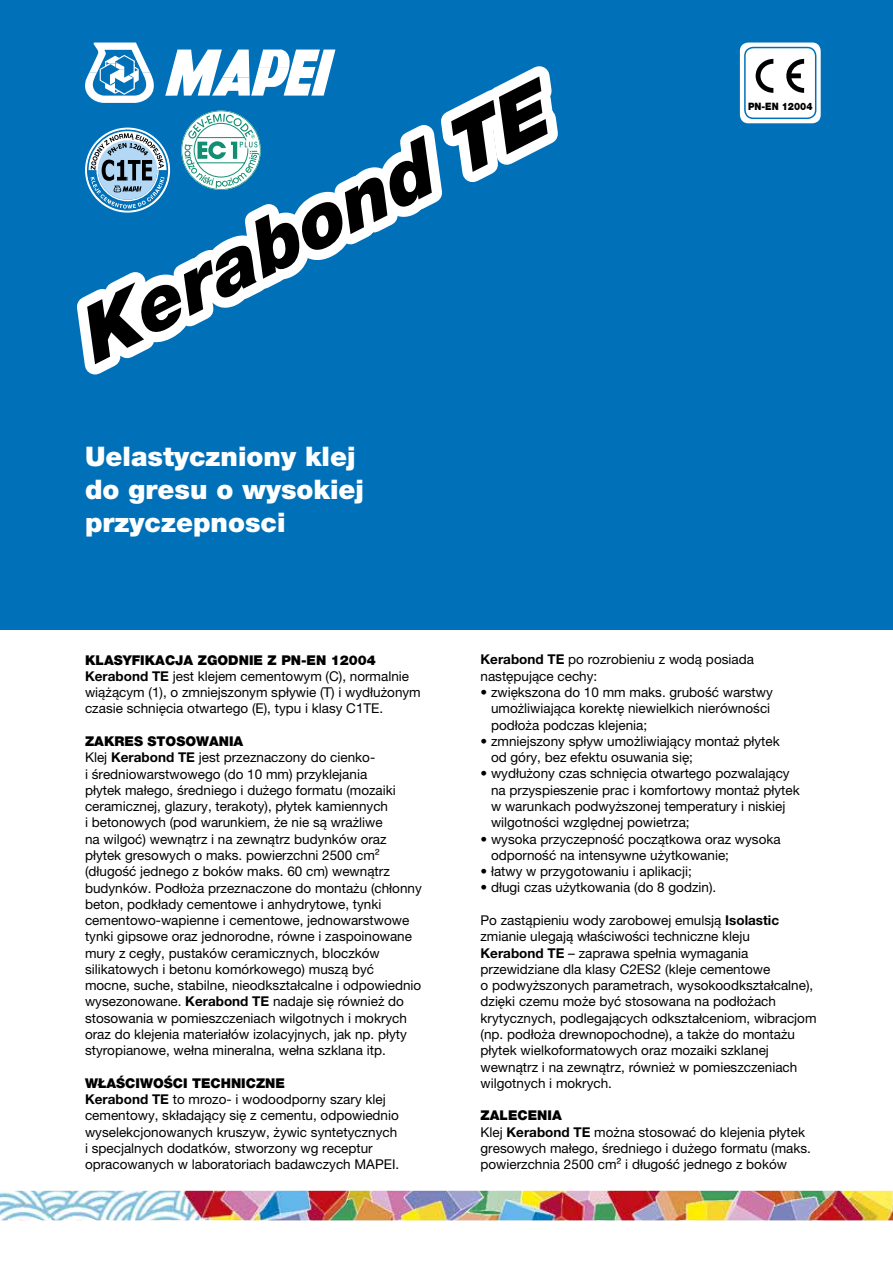
<style>
.page{position:relative;width:893px;height:1263px;background:#fff}
.page>*{position:absolute;margin:0;border:0;box-sizing:border-box;transform-origin:0 0}
.t1{font:italic 900 76.8px "Helvetica Neue LTW1 G";color:#000}
.t2{font:900 27px/33px "Helvetica Neue LTW1 G";color:#fff}
.t3{font:13.5px/16.4px "Helvetica Neue LTW1 G";color:#000}
.t4{font:900 10.2px "Helvetica Neue LTW1 G";color:#000;scale:.9 1}
.s1{font-weight:900}
.s2{font-weight:700}
</style>
<div class="page">
<div style="left:0;top:0;width:893px;height:629px;background:#0071b8"></div>
<img style="left:0;top:1191px;width:893px;height:29px">
<div style="left:740px;top:43px;width:81px;height:80px;background:#fff;border-radius:9px"></div>
<div style="left:744px;top:47px;width:72px;height:72px;border:2px solid #0071b8;border-radius:9px"></div>
<svg style="left:756px;top:59px;width:17px;height:34px"></svg>
<svg style="left:786px;top:59px;width:18px;height:34px"></svg>
<svg style="left:77px;top:43px;width:481px;height:332px"></svg>
<h1 class="t1" style="left:62px;top:298px;width:518px;rotate:-27deg">Kerabond TE</h1>
<h2 class="t2" style="left:85px;top:440px;width:281px">Uelastyczniony klej do gresu o wysokiej przyczepnosci</h2>
<p class="t4" style="left:748px;top:100px;width:73px">PN-EN 12004</p>
<p class="t3" style="left:85px;top:651px;width:337px"><span class="s1">KLASYFIKACJA ZGODNIE Z PN-EN 12004<br></span><span class="s2">Kerabond TE</span> jest klejem cementowym (C), normalnie wiążącym (1), o zmniejszonym spływie (T) i wydłużonym czasie schnięcia otwartego (E), typu i klasy C1TE.</p>
<p class="t3" style="left:85px;top:733px;width:338px"><span class="s1">ZAKRES STOSOWANIA<br></span>Klej <span class="s2">Kerabond TE</span> jest przeznaczony do cienko-<br>i średniowarstwowego (do 10 mm) przyklejania<br>płytek małego, średniego i dużego formatu (mozaiki ceramicznej, glazury, terakoty), płytek kamiennych<br>i betonowych (pod warunkiem, że nie są wrażliwe<br>na wilgoć) wewnątrz i na zewnątrz budynków oraz płytek gresowych o maks. powierzchni 2500 cm² (długość jednego z boków maks. 60 cm) wewnątrz budynków. Podłoża przeznaczone do montażu (chłonny beton, podkłady cementowe i anhydrytowe, tynki cementowo-wapienne i cementowe, jednowarstwowe tynki gipsowe oraz jednorodne, równe i zaspoinowane mury z cegły, pustaków ceramicznych, bloczków silikatowych i betonu komórkowego) muszą być mocne, suche, stabilne, nieodkształcalne i odpowiednio wysezonowane. <span class="s2">Kerabond TE</span> nadaje się również do stosowania w pomieszczeniach wilgotnych i mokrych oraz do klejenia materiałów izolacyjnych, jak np. płyty styropianowe, wełna mineralna, wełna szklana itp.</p>
<p class="t3" style="left:85px;top:1075px;width:316px"><span class="s1">WŁAŚCIWOŚCI TECHNICZNE<br></span><span class="s2">Kerabond TE</span> to mrozo- i wodoodporny szary klej cementowy, składający się z cementu, odpowiednio wyselekcjonowanych kruszyw, żywic syntetycznych i specjalnych dodatków, stworzony wg receptur opracowanych w laboratoriach badawczych MAPEI.</p>
<p class="t3" style="left:480px;top:651px;width:275px"><span class="s2">Kerabond TE</span> po rozrobieniu z wodą posiada następujące cechy:</p>
<p class="t3" style="left:491px;top:684px;width:283px;text-indent:-11px">• zwiększona do 10 mm maks. grubość warstwy umożliwiająca korektę niewielkich nierówności podłoża podczas klejenia;</p>
<p class="t3" style="left:491px;top:733px;width:290px;text-indent:-11px">• zmniejszony spływ umożliwiający montaż płytek od góry, bez efektu osuwania się;</p>
<p class="t3" style="left:491px;top:765px;width:310px;text-indent:-11px">• wydłużony czas schnięcia otwartego pozwalający na przyspieszenie prac i komfortowy montaż płytek w warunkach podwyższonej temperatury i niskiej wilgotności względnej powietrza;</p>
<p class="t3" style="left:491px;top:830px;width:291px;text-indent:-11px">• wysoka przyczepność początkowa oraz wysoka odporność na intensywne użytkowanie;</p>
<p class="t3" style="left:480px;top:863px;width:213px">• łatwy w przygotowaniu i aplikacji;</p>
<p class="t3" style="left:480px;top:879px;width:237px">• długi czas użytkowania (do 8 godzin).</p>
<p class="t3" style="left:480px;top:912px;width:338px">Po zastąpieniu wody zarobowej emulsją <span class="s2">Isolastic </span>zmianie ulegają właściwości techniczne kleju <span class="s2">Kerabond TE</span> – zaprawa spełnia wymagania przewidziane dla klasy C2ES2 (kleje cementowe<br>o podwyższonych parametrach, wysokoodkształcalne), dzięki czemu może być stosowana na podłożach krytycznych, podlegających odkształceniom, wibracjom (np. podłoża drewnopochodne), a także do montażu płytek wielkoformatowych oraz mozaiki szklanej wewnątrz i na zewnątrz, również w pomieszczeniach wilgotnych i mokrych.</p>
<p class="t3" style="left:480px;top:1107px;width:332px"><span class="s1">ZALECENIA<br></span>Klej <span class="s2">Kerabond TE</span> można stosować do klejenia płytek gresowych małego, średniego i dużego formatu (maks. powierzchnia 2500 cm² i długość jednego z boków</p>
</div>
